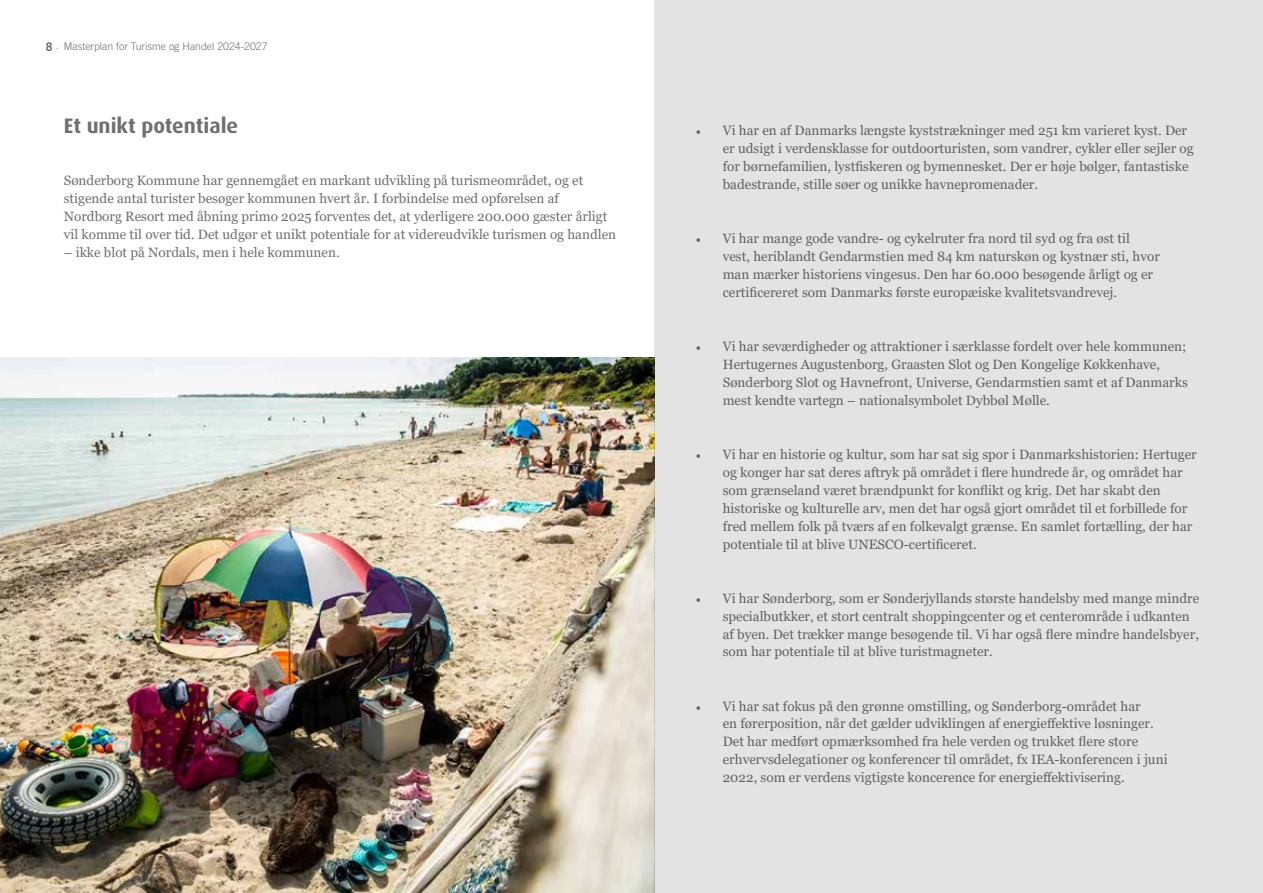
<style>
.page{position:relative;width:1263px;height:893px;background:#fff}
.page>*{position:absolute;margin:0;border:0;box-sizing:border-box;transform-origin:0 0}
.t1{font:700 21px "Dax Pro";color:#706f6f}
.t2{font:13.5px/18px "Georgia";color:#706f6f}
.t3{font:300 10.5px "Trade Gothic LT Std";color:#706f6f}
.s1{font-weight:700;font-size:12px}
.s2{font-family:"Minion Pro"}
</style>
<div class="page">
<img style="left:0;top:357px;width:655px;height:536px">
<div style="left:655px;top:0;width:608px;height:893px;background:#e3e3e3"></div>
<p class="t3" style="left:46px;top:40px;width:223px"><span class="s1">8</span> · Masterplan for Turisme og Handel 2024-2027</p>
<h1 class="t1" style="left:64px;top:112px;width:176px">Et unikt potentiale</h1>
<p class="t2" style="left:64px;top:171px;width:554px">Sønderborg Kommune har gennemgået en markant udvikling på turismeområdet, og et stigende antal turister besøger kommunen hvert år. I forbindelse med opførelsen af Nordborg Resort med åbning primo 2025 forventes det, at yderligere 200.000 gæster årligt vil komme til over tid. Det udgør et unikt potentiale for at videreudvikle turismen og handlen</p>
<p class="t2" style="left:64px;top:243px;width:277px">– ikke blot på Nordals, men i hele kommunen.</p>
<p class="t2" style="left:723px;top:121px;width:472px;text-indent:-27px"><span class="s2">•</span> Vi har en af Danmarks længste kyststrækninger med 251 km varieret kyst. Der er udsigt i verdensklasse for outdoorturisten, som vandrer, cykler eller sejler og for børnefamilien, lystfiskeren og bymennesket. Der er høje bølger, fantastiske badestrande, stille søer og unikke havnepromenader.</p>
<p class="t2" style="left:723px;top:229px;width:439px;text-indent:-27px"><span class="s2">•</span> Vi har mange gode vandre- og cykelruter fra nord til syd og fra øst til vest, heriblandt Gendarmstien med 84 km naturskøn og kystnær sti, hvor man mærker historiens vingesus. Den har 60.000 besøgende årligt og er certificereret som Danmarks første europæiske kvalitetsvandrevej.</p>
<p class="t2" style="left:723px;top:337px;width:467px;text-indent:-27px"><span class="s2">•</span> Vi har seværdigheder og attraktioner i særklasse fordelt over hele kommunen; Hertugernes Augustenborg, Graasten Slot og Den Kongelige Køkkenhave, Sønderborg Slot og Havnefront, Universe, Gendarmstien samt et af Danmarks mest kendte vartegn – nationalsymbolet Dybbøl Mølle.</p>
<p class="t2" style="left:723px;top:445px;width:475px;text-indent:-27px"><span class="s2">•</span> Vi har en historie og kultur, som har sat sig spor i Danmarkshistorien: Hertuger og konger har sat deres aftryk på området i flere hundrede år, og området har som grænseland været brændpunkt for konflikt og krig. Det har skabt den historiske og kulturelle arv, men det har også gjort området til et forbillede for fred mellem folk på tværs af en folkevalgt grænse. En samlet fortælling, der har potentiale til at blive UNESCO-certificeret.</p>
<p class="t2" style="left:723px;top:589px;width:478px;text-indent:-27px"><span class="s2">•</span> Vi har Sønderborg, som er Sønderjyllands største handelsby med mange mindre specialbutkker, et stort centralt shoppingcenter og et centerområde i udkanten af byen. Det trækker mange besøgende til. Vi har også flere mindre handelsbyer, som har potentiale til at blive turistmagneter.</p>
<p class="t2" style="left:723px;top:697px;width:446px;text-indent:-27px"><span class="s2">•</span> Vi har sat fokus på den grønne omstilling, og Sønderborg-området har<br>en førerposition, når det gælder udviklingen af energieffektive løsninger.<br>Det har medført opmærksomhed fra hele verden og trukket flere store erhvervsdelegationer og konferencer til området, fx IEA-konferencen i juni 2022, som er verdens vigtigste koncerence for energieffektivisering.</p>
</div>
